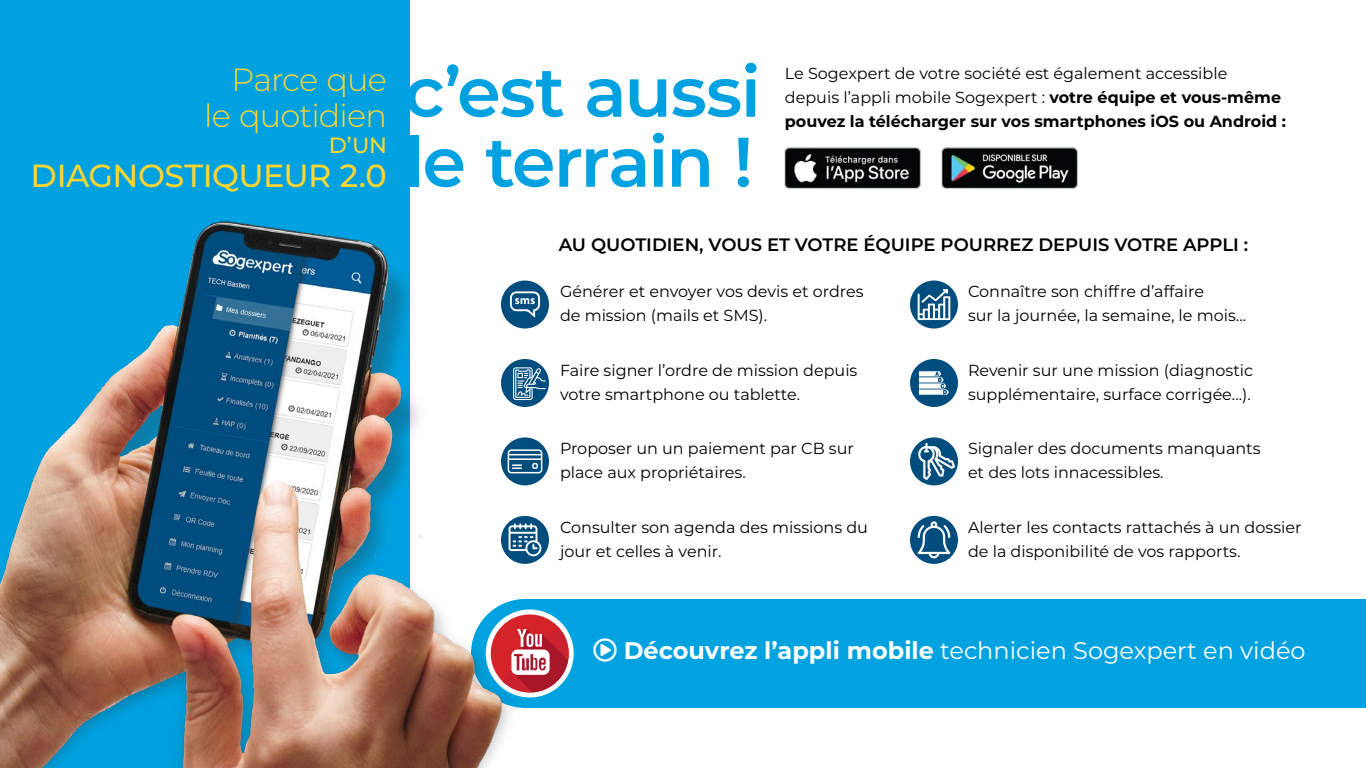
<style>
.page{position:relative;width:1366px;height:768px;background:#fff}
.page>*{position:absolute;margin:0;border:0;box-sizing:border-box;transform-origin:0 0}
.t1{font:600 70px/70px "Montserrat";letter-spacing:-.025em;color:#00a1e0}
.t2{font:300 32px/36px "Montserrat";letter-spacing:-.025em;color:#ffd631;text-align:right}
.t3{font:500 32px "Montserrat";letter-spacing:-.015em;color:#ffd631}
.t4{font:24px "Montserrat";color:#fff}
.t5{font:500 22px "Montserrat";color:#ffd631}
.t6{font:600 18px "Montserrat";color:#000}
.t7{font:16px/24px "Montserrat";color:#000}
.s1{font-weight:700}
</style>
<div class="page">
<div style="left:535px;top:599px;width:831px;height:109px;background:#00a2e0"></div>
<svg style="left:486px;top:609px;width:88px;height:88px"></svg>
<div style="left:0;top:0;width:410px;height:768px;background:#00a1e0"></div>
<img style="left:0;top:221px;width:535px;height:547px">
<img style="left:784px;top:147px;width:137px;height:42px">
<img style="left:941px;top:147px;width:137px;height:42px">
<div style="left:501px;top:281px;width:48px;height:48px;background:#014d7e;border-radius:50%"></div>
<div style="left:910px;top:281px;width:48px;height:48px;background:#014d7e;border-radius:50%"></div>
<div style="left:501px;top:359px;width:48px;height:48px;background:#014d7e;border-radius:50%"></div>
<div style="left:910px;top:359px;width:48px;height:48px;background:#014d7e;border-radius:50%"></div>
<div style="left:501px;top:437px;width:48px;height:48px;background:#014d7e;border-radius:50%"></div>
<div style="left:910px;top:437px;width:48px;height:48px;background:#014d7e;border-radius:50%"></div>
<div style="left:501px;top:516px;width:48px;height:48px;background:#014d7e;border-radius:50%"></div>
<div style="left:910px;top:516px;width:48px;height:48px;background:#014d7e;border-radius:50%"></div>
<svg style="left:510px;top:291px;width:30px;height:27px"></svg>
<svg style="left:513px;top:367px;width:33px;height:33px"></svg>
<svg style="left:508px;top:449px;width:34px;height:24px"></svg>
<svg style="left:509px;top:523px;width:33px;height:34px"></svg>
<svg style="left:918px;top:289px;width:32px;height:31px"></svg>
<svg style="left:919px;top:371px;width:30px;height:24px"></svg>
<svg style="left:918px;top:443px;width:37px;height:37px"></svg>
<svg style="left:918px;top:521px;width:32px;height:37px"></svg>
<div style="left:491px;top:614px;width:78px;height:78px;background:#d42429;border-radius:50%"></div>
<svg style="left:502px;top:626px;width:71px;height:70px"></svg>
<svg style="left:593px;top:639px;width:24px;height:23px"></svg>
<h2 class="t2" style="left:204px;top:61px;width:184px">Parce que le quotidien</h2>
<h3 class="t5" style="left:329px;top:130px;width:60px">D’UN</h3>
<h2 class="t3" style="left:31px;top:153px;width:358px">DIAGNOSTIQUEUR 2.0</h2>
<h1 class="t1" style="left:404px;top:54px;width:358px">c’est aussi le terrain !</h1>
<p class="t7" style="left:785px;top:61px;width:503px">Le Sogexpert de votre société est également accessible<br>depuis l’appli mobile Sogexpert : <span class="s1">votre équipe et vous-même pouvez la télécharger sur vos smartphones iOS ou Android :</span></p>
<p class="t6" style="left:559px;top:232px;width:691px">AU QUOTIDIEN, VOUS ET VOTRE ÉQUIPE POURREZ DEPUIS VOTRE APPLI :</p>
<p class="t7" style="left:560px;top:279px;width:305px">Générer et envoyer vos devis et ordres de mission (mails et SMS).</p>
<p class="t7" style="left:968px;top:279px;width:280px">Connaître son chiffre d’affaire<br>sur la journée, la semaine, le mois...</p>
<p class="t7" style="left:560px;top:358px;width:299px">Faire signer l’ordre de mission depuis votre smartphone ou tablette.</p>
<p class="t7" style="left:968px;top:358px;width:287px">Revenir sur une mission (diagnostic supplémentaire, surface corrigée...).</p>
<p class="t7" style="left:560px;top:436px;width:295px">Proposer un un paiement par CB sur place aux propriétaires.</p>
<p class="t7" style="left:968px;top:436px;width:294px">Signaler des documents manquants et des lots innacessibles.</p>
<p class="t7" style="left:560px;top:515px;width:309px">Consulter son agenda des missions du jour et celles à venir.</p>
<p class="t7" style="left:968px;top:515px;width:335px">Alerter les contacts rattachés à un dossier de la disponibilité de vos rapports.</p>
<h3 class="t4" style="left:624px;top:634px;width:683px"><span class="s1">Découvrez l’appli mobile</span> technicien Sogexpert en vidéo</h3>
</div>
